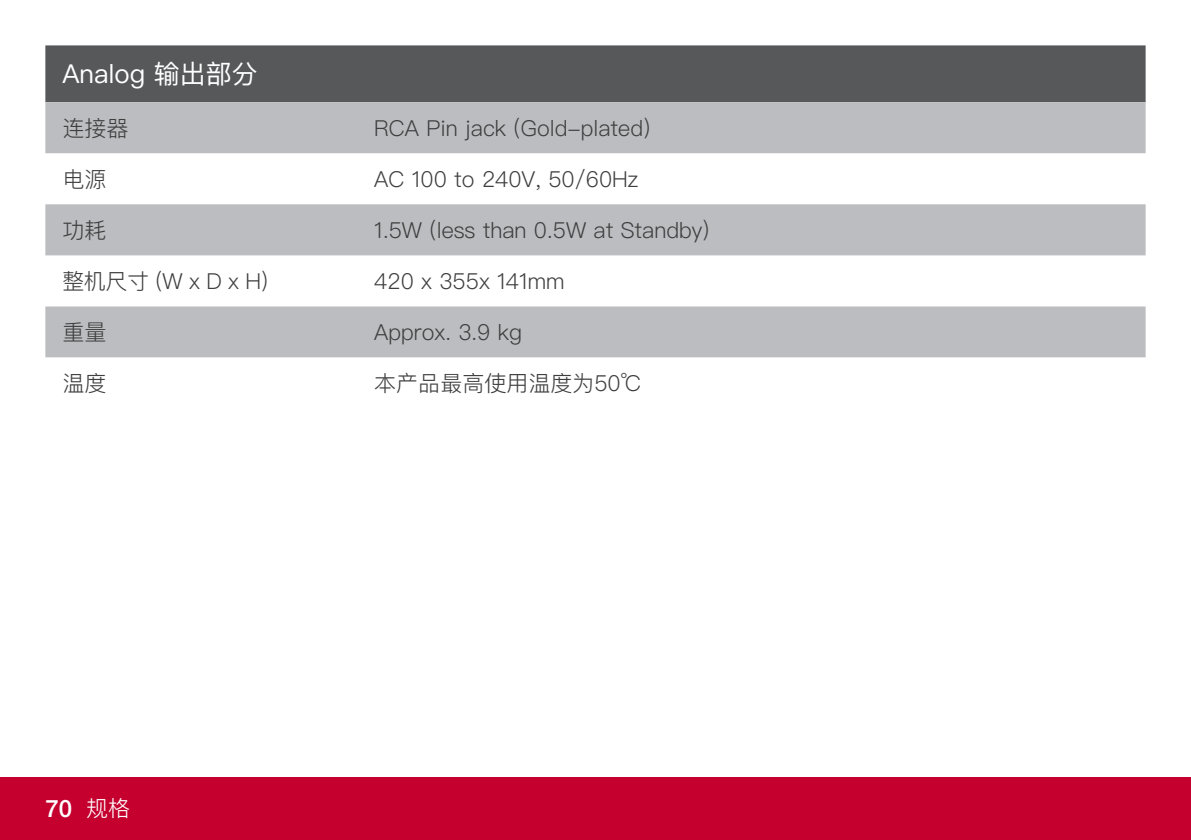
<style>
.page{position:relative;width:1191px;height:840px;background:#fff}
.page>*{position:absolute;margin:0;border:0;box-sizing:border-box;transform-origin:0 0}
.Chinesisch_Headline{font:26px "Ping Fang SC";color:#fff}
.t1{font:500 24px "Helvetica Neue LTW1 G";color:#fff}
.Chinesisch_Text_Tabe{font:300 22px "Ping Fang SC";color:#3e3e3f}
.Chinesisch_Seitenzah{font:300 22px "Ping Fang SC";color:#fff}
</style>
<div class="page">
<div style="left:0;top:777px;width:1191px;height:62px;background:#c5002e"></div>
<div style="left:45px;top:45px;width:1100px;height:57px;background:#57585a"></div>
<svg style="left:45px;top:102px;width:1100px;height:255px;fill:#bcbdc0"></svg>
<svg style="left:45px;top:357px;width:1100px;height:1px"></svg>
<p class="Chinesisch_Headline" style="left:62px;top:58px;width:197px">Analog 输出部分</p>
<p class="Chinesisch_Text_Tabe" style="left:62px;top:114px;width:67px">连接器</p>
<p class="Chinesisch_Text_Tabe" style="left:374px;top:114px;width:277px">RCA Pin jack (Gold-plated)</p>
<p class="Chinesisch_Text_Tabe" style="left:62px;top:165px;width:45px">电源</p>
<p class="Chinesisch_Text_Tabe" style="left:374px;top:165px;width:265px">AC 100 to 240V, 50/60Hz</p>
<p class="Chinesisch_Text_Tabe" style="left:62px;top:216px;width:45px">功耗</p>
<p class="Chinesisch_Text_Tabe" style="left:374px;top:216px;width:337px">1.5W (less than 0.5W at Standby)</p>
<p class="Chinesisch_Text_Tabe" style="left:62px;top:267px;width:207px">整机尺寸 (W x D x H)</p>
<p class="Chinesisch_Text_Tabe" style="left:374px;top:267px;width:192px">420 x 355x 141mm</p>
<p class="Chinesisch_Text_Tabe" style="left:62px;top:318px;width:45px">重量</p>
<p class="Chinesisch_Text_Tabe" style="left:374px;top:318px;width:149px">Approx. 3.9 kg</p>
<p class="Chinesisch_Text_Tabe" style="left:62px;top:369px;width:45px">温度</p>
<p class="Chinesisch_Text_Tabe" style="left:374px;top:369px;width:268px">本产品最高使用温度为50℃</p>
<p class="t1" style="left:45px;top:793px;width:28px">70</p>
<p class="Chinesisch_Seitenzah" style="left:86px;top:794px;width:45px">规格</p>
</div>
